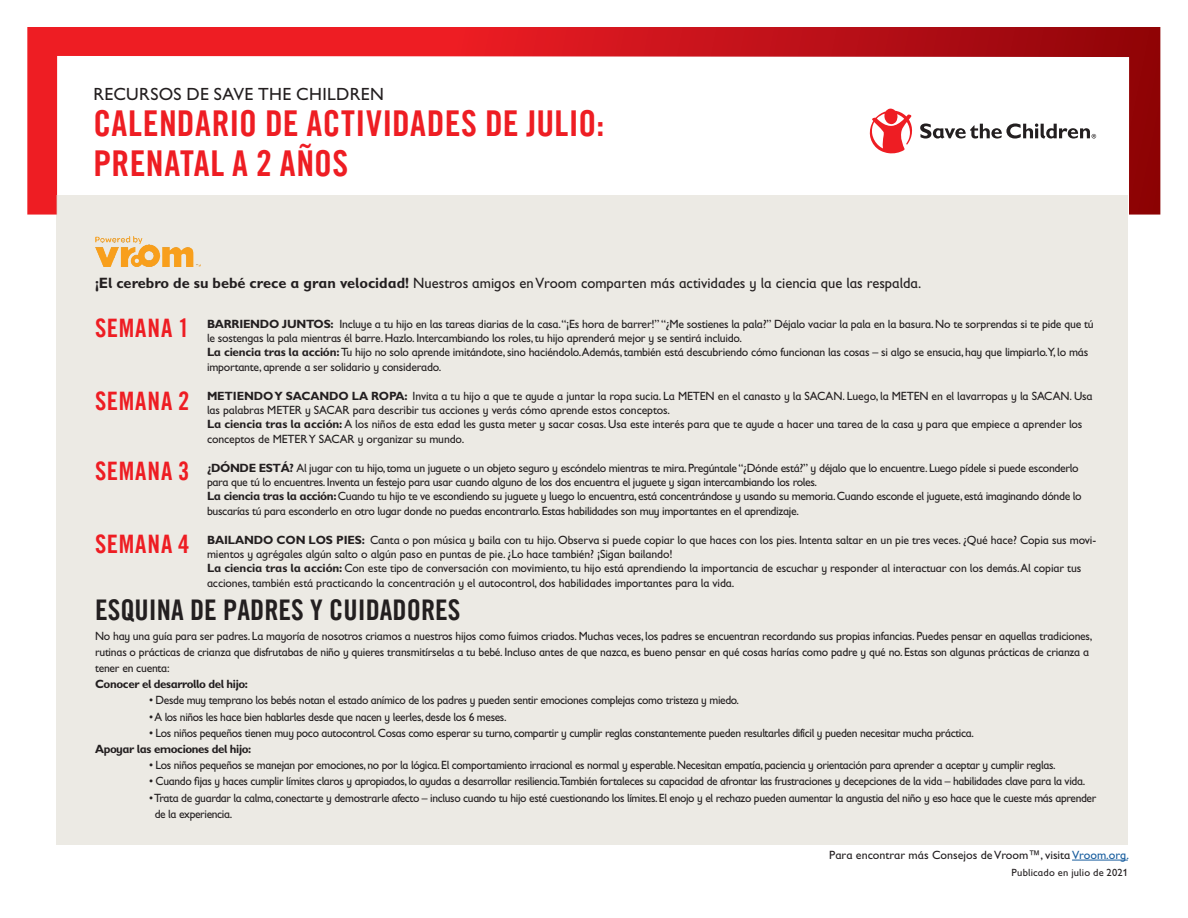
<style>
.page{position:relative;width:1188px;height:918px;background:#fff}
.page>*{position:absolute;margin:0;border:0;box-sizing:border-box;transform-origin:0 0}
.t1{font:35.7px/40.8px "Trade Gothic LT Com Bd Cn 20";letter-spacing:.01em;color:#ee1d23}
.t2{font:28.5px "Trade Gothic LT Com Bd Cn 20";color:#231f20}
.t3{font:25.5px "Trade Gothic LT Com Bd Cn 20";letter-spacing:.03em;color:#ee1d23}
.t4{font:17.7px "Gill Sans Infant Std";letter-spacing:.02em;color:#231f20}
.t5{font:15px "Gill Sans Infant Std";color:#231f20}
.t6{font:12px/14.4px "Gill Sans Infant Std";letter-spacing:-.02em;color:#231f20}
.t7{font:12px/16.2px "Gill Sans Infant Std";letter-spacing:-.02em;color:#231f20;scale:.96 1}
.t8{font:700 12px "Gill Sans Infant Std";letter-spacing:-.03em;color:#231f20;scale:.96 1}
.t9{font:12px "Gill Sans Infant Std";color:#231f20}
.t10{font:10.5px "Gill Sans Infant Std";letter-spacing:.02em;color:#231f20}
.s1{font-weight:700}
.s2{color:#175d9e}
</style>
<div class="page">
<svg style="left:27px;top:27px;width:1133px;height:188px"></svg>
<svg style="left:869px;top:108px;width:45px;height:46px"></svg>
<svg style="left:920px;top:123px;width:176px;height:16px"></svg>
<div style="left:56px;top:195px;width:1072px;height:649px;background:#eceae4"></div>
<img style="left:95px;top:236px;width:105px;height:30px">
<hr style="left:1072px;top:860px;width:56px;height:1px;background:#175d9e">
<h3 class="t4" style="left:93px;top:84px;width:292px">RECURSOS DE SAVE THE CHILDREN</h3>
<h1 class="t1" style="left:93px;top:102px;width:513px">CALENDARIO DE ACTIVIDADES DE JULIO:<br>PRENATAL A 2 AÑOS</h1>
<p class="t5" style="left:95px;top:275px;width:828px"><span class="s1">¡El cerebro de su bebé crece a gran velocidad!</span> Nuestros amigos en Vroom comparten más actividades y la ciencia que las respalda.</p>
<h3 class="t3" style="left:95px;top:313px;width:96px">SEMANA 1</h3>
<h3 class="t3" style="left:95px;top:385px;width:96px">SEMANA 2</h3>
<h3 class="t3" style="left:95px;top:456px;width:96px">SEMANA 3</h3>
<h3 class="t3" style="left:95px;top:528px;width:96px">SEMANA 4</h3>
<p class="t6" style="left:207px;top:316px;width:888px"><span class="s1">BARRIENDO JUNTOS:</span> Incluye a tu hijo en las tareas diarias de la casa.“¡Es hora de barrer!” “¿Me sostienes la pala?” Déjalo vaciar la pala en la basura. No te sorprendas si te pide que tú le sostengas la pala mientras él barre. Hazlo. Intercambiando los roles, tu hijo aprenderá mejor y se sentirá incluido.<br><span class="s1">La ciencia tras la acción:</span> Tu hijo no solo aprende imitándote, sino haciéndolo.Además, también está descubriendo cómo funcionan las cosas – si algo se ensucia, hay que limpiarlo.Y, lo más importante, aprende a ser solidario y considerado.</p>
<p class="t6" style="left:207px;top:388px;width:887px"><span class="s1">METIENDO Y SACANDO LA ROPA:</span> Invita a tu hijo a que te ayude a juntar la ropa sucia. La METEN en el canasto y la SACAN. Luego, la METEN en el lavarropas y la SACAN. Usa las palabras METER y SACAR para describir tus acciones y verás cómo aprende estos conceptos.<br><span class="s1">La ciencia tras la acción:</span> A los niños de esta edad les gusta meter y sacar cosas. Usa este interés para que te ayude a hacer una tarea de la casa y para que empiece a aprender los conceptos de METER Y SACAR y organizar su mundo.</p>
<p class="t6" style="left:207px;top:460px;width:876px"><span class="s1">¿DÓNDE ESTÁ?</span> Al jugar con tu hijo, toma un juguete o un objeto seguro y escóndelo mientras te mira. Pregúntale “¿Dónde está?” y déjalo que lo encuentre. Luego pídele si puede esconderlo para que tú lo encuentres. Inventa un festejo para usar cuando alguno de los dos encuentra el juguete y sigan intercambiando los roles.<br><span class="s1">La ciencia tras la acción:</span> Cuando tu hijo te ve escondiendo su juguete y luego lo encuentra, está concentrándose y usando su memoria. Cuando esconde el juguete, está imaginando dónde lo buscarías tú para esconderlo en otro lugar donde no puedas encontrarlo. Estas habilidades son muy importantes en el aprendizaje.</p>
<p class="t6" style="left:207px;top:532px;width:891px"><span class="s1">BAILANDO CON LOS PIES:</span> Canta o pon música y baila con tu hijo. Observa si puede copiar lo que haces con los pies. Intenta saltar en un pie tres veces. ¿Qué hace? Copia sus movi&shy;mientos y agrégales algún salto o algún paso en puntas de pie. ¿Lo hace también? ¡Sigan bailando!<br><span class="s1">La ciencia tras la acción:</span> Con este tipo de conversación con movimiento, tu hijo está aprendiendo la importancia de escuchar y responder al interactuar con los demás.Al copiar tus acciones, también está practicando la concentración y el autocontrol, dos habilidades importantes para la vida.</p>
<h2 class="t2" style="left:95px;top:593px;width:367px">ESQUINA DE PADRES Y CUIDADORES</h2>
<p class="t6" style="left:95px;top:627px;width:999px;line-height:16.2px">No hay una guía para ser padres. La mayoría de nosotros criamos a nuestros hijos como fuimos criados. Muchas veces, los padres se encuentran recordando sus propias infancias. Puedes pensar en aquellas tradiciones, rutinas o prácticas de crianza que disfrutabas de niño y quieres transmitírselas a tu bebé. Incluso antes de que nazca, es bueno pensar en qué cosas harías como padre y qué no. Estas son algunas prácticas de crianza a tener en cuenta:</p>
<p class="t8" style="left:95px;top:677px;width:161px">Conocer el desarrollo del hijo:</p>
<p class="t7" style="left:149px;top:692px;width:616px">• Desde muy temprano los bebés notan el estado anímico de los padres y pueden sentir emociones complejas como tristeza y miedo.</p>
<p class="t7" style="left:149px;top:708px;width:374px">• A los niños les hace bien hablarles desde que nacen y leerles, desde los 6 meses.</p>
<p class="t7" style="left:149px;top:725px;width:861px">• Los niños pequeños tienen muy poco autocontrol. Cosas como esperar su turno, compartir y cumplir reglas constantemente pueden resultarles difícil y pueden necesitar mucha práctica.</p>
<p class="t8" style="left:95px;top:742px;width:164px">Apoyar las emociones del hijo:</p>
<p class="t7" style="left:149px;top:757px;width:946px">• Los niños pequeños se manejan por emociones, no por la lógica. El comportamiento irracional es normal y esperable. Necesitan empatía, paciencia y orientación para aprender a aceptar y cumplir reglas.</p>
<p class="t7" style="left:149px;top:773px;width:977px">• Cuando fijas y haces cumplir límites claros y apropiados, lo ayudas a desarrollar resiliencia.También fortaleces su capacidad de afrontar las frustraciones y decepciones de la vida – habilidades clave para la vida.</p>
<p class="t7" style="left:155px;top:789px;width:982px;text-indent:-6px">• Trata de guardar la calma, conectarte y demostrarle afecto – incluso cuando tu hijo esté cuestionando los límites. El enojo y el rechazo pueden aumentar la angustia del niño y eso hace que le cueste más aprender de la experiencia.</p>
<p class="t9" style="left:829px;top:848px;width:301px">Para encontrar más Consejos de Vroom™, visita <span class="s2">Vroom.org.</span></p>
<p class="t10" style="left:1012px;top:867px;width:118px">Publicado en julio de 2021</p>
</div>
